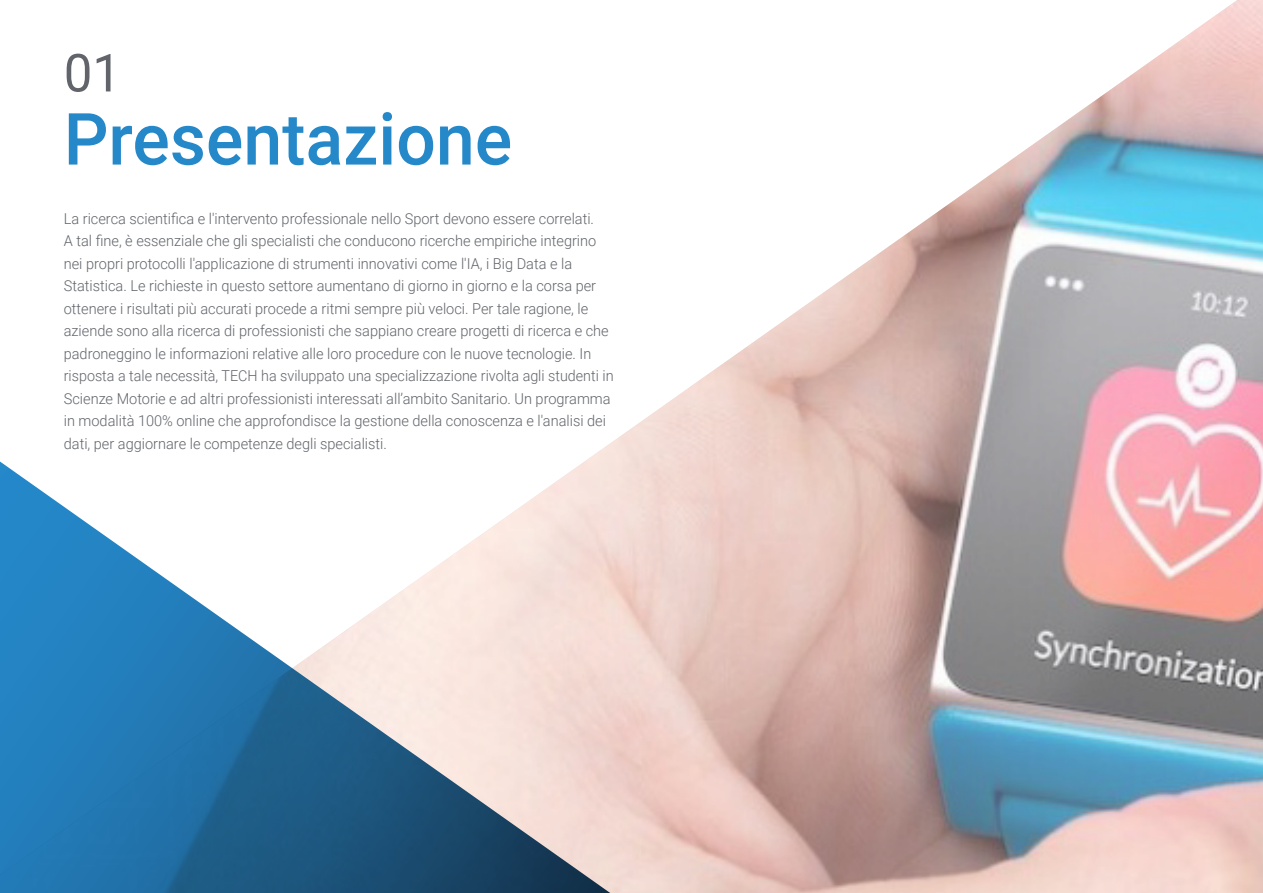
<style>
.page{position:relative;width:1263px;height:893px;background:#fff}
.page>*{position:absolute;margin:0;border:0;box-sizing:border-box;transform-origin:0 0}
.t1{font:500 72px "Roboto";color:#2488c9}
.t2{font:52.5px "Roboto";color:#61646a}
.t3{font:300 15px/22.5px "Roboto";color:#61646a}
</style>
<div class="page">
<img style="left:607px;top:0;width:656px;height:893px">
<svg style="left:0;top:446px;width:640px;height:447px"></svg>
<h2 class="t2" style="left:64px;top:36px;width:59px">01</h2>
<h1 class="t1" style="left:64px;top:89px;width:450px">Presentazione</h1>
<p class="t3" style="left:64px;top:207px;width:551px">La ricerca scientifica e l'intervento professionale nello Sport devono essere correlati.<br>A tal fine, è essenziale che gli specialisti che conducono ricerche empiriche integrino nei propri protocolli l'applicazione di strumenti innovativi come l'IA, i Big Data e la Statistica. Le richieste in questo settore aumentano di giorno in giorno e la corsa per ottenere i risultati più accurati procede a ritmi sempre più veloci. Per tale ragione, le aziende sono alla ricerca di professionisti che sappiano creare progetti di ricerca e che padroneggino le informazioni relative alle loro procedure con le nuove tecnologie. In risposta a tale necessità, TECH ha sviluppato una specializzazione rivolta agli studenti in Scienze Motorie e ad altri professionisti interessati all’ambito Sanitario. Un programma in modalità 100% online che approfondisce la gestione della conoscenza e l'analisi dei dati, per aggiornare le competenze degli specialisti.</p>
</div>
